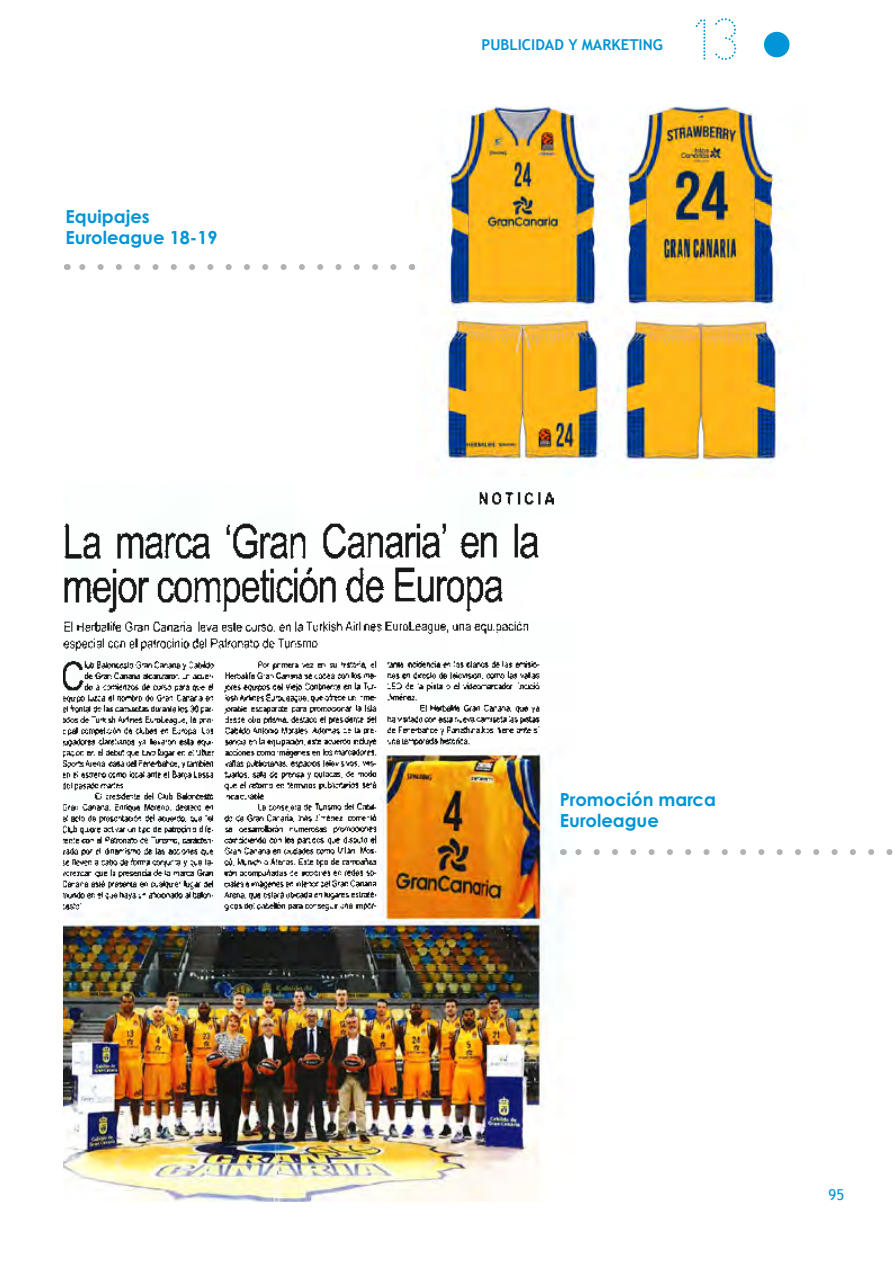
<style>
.page{position:relative;width:893px;height:1263px;background:#fff}
.page>*{position:absolute;margin:0;border:0;box-sizing:border-box;transform-origin:0 0}
.t1{font:72px "Bourton Dots";color:#0095d6}
.t2{font:700 18px/21px "Century Gothic Pro";color:#0095d6}
.t3{font:700 15px "Trebuchet MS";color:#0095d6}
.t4{font:15px "Trebuchet MS";color:#0095d6}
</style>
<div class="page">
<div style="left:764px;top:32px;width:25px;height:25px;background:#0095d6;border-radius:50%"></div>
<svg style="left:79px;top:264px;width:314px;height:6px"></svg>
<img style="left:441px;top:106px;width:345px;height:372px">
<img style="left:64px;top:497px;width:503px;height:704px">
<img style="left:64px;top:492px;width:489px;height:419px">
<img style="left:276px;top:1171px;width:17px;height:4px">
<svg style="left:575px;top:849px;width:318px;height:6px"></svg>
<p class="t2" style="left:66px;top:206px;width:153px">Equipajes<br>Euroleague 18-19</p>
<p class="t3" style="left:482px;top:35px;width:183px">PUBLICIDAD Y MARKETING</p>
<h1 class="t1" style="left:688px;top:-4px;width:58px">13</h1>
<p class="t2" style="left:560px;top:789px;width:158px">Promoción marca<br>Euroleague</p>
<p class="t4" style="left:828px;top:1185px;width:17px">95</p>
</div>
